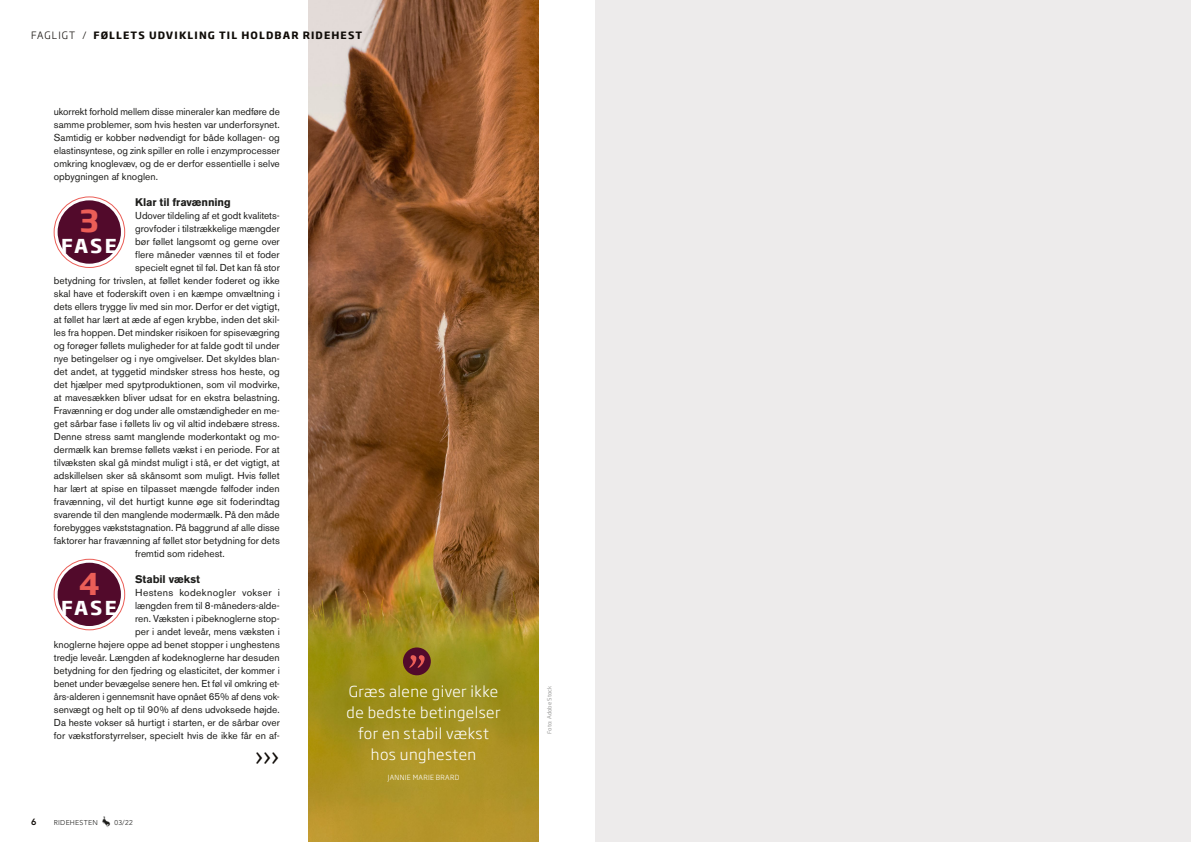
<style>
.page{position:relative;width:1191px;height:842px;background:#fff}
.page>*{position:absolute;margin:0;border:0;box-sizing:border-box;transform-origin:0 0}
.t1{font:700 29.8px "Soho Gothic Pro";color:#eb5e57}
.t2{font:27.9px "Exo 2";color:#100c08}
.t3{font:700 19px "Soho Gothic Pro";letter-spacing:.105em;color:#fff}
.t4{font:300 15px/21px "Soho Gothic Pro";letter-spacing:.03em;color:#fff;text-align:center}
.t5{font:700 11px "Akzidenz Grotesk BE";letter-spacing:-.01em;color:#1d1d1b}
.t6{font:10px/13px "Akzidenz Grotesk BE";letter-spacing:.005em;color:#1d1d1b;text-align:justify}
.t7{font:700 10px "Soho Gothic Pro";letter-spacing:.115em;color:#100c08}
.t8{font:800 9px "Avenir";color:#100c08}
.t9{font:300 7px "Avenir";letter-spacing:.03em;color:#1d1d1b}
.t10{font:300 7px "Soho Gothic Pro";letter-spacing:.045em;color:#fff}
.t11{font:6px "Exo 2";color:#9d9d9c}
.s1{font-weight:300}
.s2{font-family:"RIAS";font-weight:400;font-size:11px}
</style>
<div class="page">
<svg style="left:54px;top:196px;width:72px;height:70px;fill:#520a2b"></svg>
<svg style="left:54px;top:558px;width:72px;height:70px;fill:#520a2b"></svg>
<img style="left:308px;top:0;width:231px;height:842px">
<div style="left:403px;top:647px;width:28px;height:28px;background:#520a2b;border-radius:50%"></div>
<svg style="left:409px;top:655px;width:15px;height:13px"></svg>
<div style="left:595px;top:0;width:596px;height:842px;background:#edebeb"></div>
<p class="t7" style="left:31px;top:27px;width:332px"><span class="s1">FAGLIGT /</span> FØLLETS UDVIKLING TIL HOLDBAR RIDEHEST</p>
<p class="t6" style="left:54px;top:105px;width:227px">ukorrekt forhold mellem disse mineraler kan medføre de samme problemer, som hvis hesten var underforsynet.<br>Samtidig er kobber nødvendigt for både kollagen- og elastinsyntese, og zink spiller en rolle i enzymprocesser omkring knoglevæv, og de er derfor essentielle i selve opbygningen af knoglen.</p>
<p class="t5" style="left:135px;top:196px;width:97px">Klar til fravænning</p>
<p class="t6" style="left:135px;top:209px;width:146px">Udover tildeling af et godt kvalitets-</p>
<p class="t6" style="left:135px;top:222px;width:146px">grovfoder i tilstrækkelige mængder</p>
<p class="t6" style="left:135px;top:235px;width:146px">bør føllet langsomt og gerne over</p>
<p class="t6" style="left:135px;top:248px;width:146px">flere måneder vænnes til et foder</p>
<p class="t6" style="left:135px;top:261px;width:146px">specielt egnet til føl. Det kan få stor</p>
<p class="t6" style="left:54px;top:274px;width:227px">betydning for trivslen, at føllet kender foderet og ikke</p>
<p class="t6" style="left:54px;top:287px;width:227px">skal have et foderskift oven i en kæmpe omvæltning i</p>
<p class="t6" style="left:54px;top:300px;width:227px">dets ellers trygge liv med sin mor. Derfor er det vigtigt,</p>
<p class="t6" style="left:54px;top:313px;width:227px">at føllet har lært at æde af egen krybbe, inden det skil-</p>
<p class="t6" style="left:54px;top:326px;width:227px">les fra hoppen. Det mindsker risikoen for spisevægring</p>
<p class="t6" style="left:54px;top:339px;width:227px">og forøger føllets muligheder for at falde godt til under</p>
<p class="t6" style="left:54px;top:352px;width:227px">nye betingelser og i nye omgivelser. Det skyldes blan-</p>
<p class="t6" style="left:54px;top:365px;width:227px">det andet, at tyggetid mindsker stress hos heste, og</p>
<p class="t6" style="left:54px;top:378px;width:227px">det hjælper med spytproduktionen, som vil modvirke,</p>
<p class="t6" style="left:54px;top:391px;width:227px">at mavesækken bliver udsat for en ekstra belastning.</p>
<p class="t6" style="left:54px;top:404px;width:227px">Fravænning er dog under alle omstændigheder en me-</p>
<p class="t6" style="left:54px;top:417px;width:227px">get sårbar fase i føllets liv og vil altid indebære stress.</p>
<p class="t6" style="left:54px;top:430px;width:227px">Denne stress samt manglende moderkontakt og mo-</p>
<p class="t6" style="left:54px;top:443px;width:227px">dermælk kan bremse føllets vækst i en periode. For at</p>
<p class="t6" style="left:54px;top:456px;width:227px">tilvæksten skal gå mindst muligt i stå, er det vigtigt, at</p>
<p class="t6" style="left:54px;top:469px;width:227px">adskillelsen sker så skånsomt som muligt. Hvis føllet</p>
<p class="t6" style="left:54px;top:482px;width:227px">har lært at spise en tilpasset mængde følfoder inden</p>
<p class="t6" style="left:54px;top:495px;width:227px">fravænning, vil det hurtigt kunne øge sit foderindtag</p>
<p class="t6" style="left:54px;top:508px;width:227px">svarende til den manglende modermælk. På den måde</p>
<p class="t6" style="left:54px;top:521px;width:227px">forebygges vækststagnation. På baggrund af alle disse</p>
<p class="t6" style="left:54px;top:534px;width:227px">faktorer har fravænning af føllet stor betydning for dets</p>
<p class="t6" style="left:135px;top:547px;width:91px">fremtid som ridehest.</p>
<p class="t5" style="left:135px;top:573px;width:66px">Stabil vækst</p>
<p class="t6" style="left:54px;top:586px;width:227px;text-align:right">Hestens kodeknogler vokser i<br>længden frem til 8-måneders-alde-<br>ren. Væksten i pibeknoglerne stop-<br>per i andet leveår, mens væksten i<br>knoglerne højere oppe ad benet stopper i unghestens tredje leveår. Længden af kodeknoglerne har desuden betydning for den fjedring og elasticitet, der kommer i benet under bevægelse senere hen. Et føl vil omkring et&shy;års-alderen i gennemsnit have opnået 65% af dens vok&shy;senvægt og helt op til 90% af dens udvoksede højde.<br>Da heste vokser så hurtigt i starten, er de sårbar over for vækstforstyrrelser, specielt hvis de ikke får en af-</p>
<h1 class="t1" style="left:80px;top:197px;width:21px">3</h1>
<h3 class="t3" style="left:61px;top:231px;width:57px">FASE</h3>
<h1 class="t1" style="left:79px;top:560px;width:23px">4</h1>
<h3 class="t3" style="left:61px;top:593px;width:57px">FASE</h3>
<p class="t8" style="left:31px;top:816px;width:7px">6</p>
<p class="t9" style="left:54px;top:819px;width:80px">RIDEHESTEN <span class="s2">h</span> 03/22</p>
<h2 class="t2" style="left:255px;top:739px;width:25px">›››</h2>
<h3 class="t4" style="left:347px;top:680px;width:155px">Græs alene giver ikke de bedste betingelser for en stabil vækst hos unghesten</h3>
<p class="t10" style="left:388px;top:772px;width:73px">JANNIE MARIE BRARD</p>
<p class="t11" style="left:546px;top:734px;width:50px;rotate:-90deg">Foto: Adobe Stock</p>
</div>
